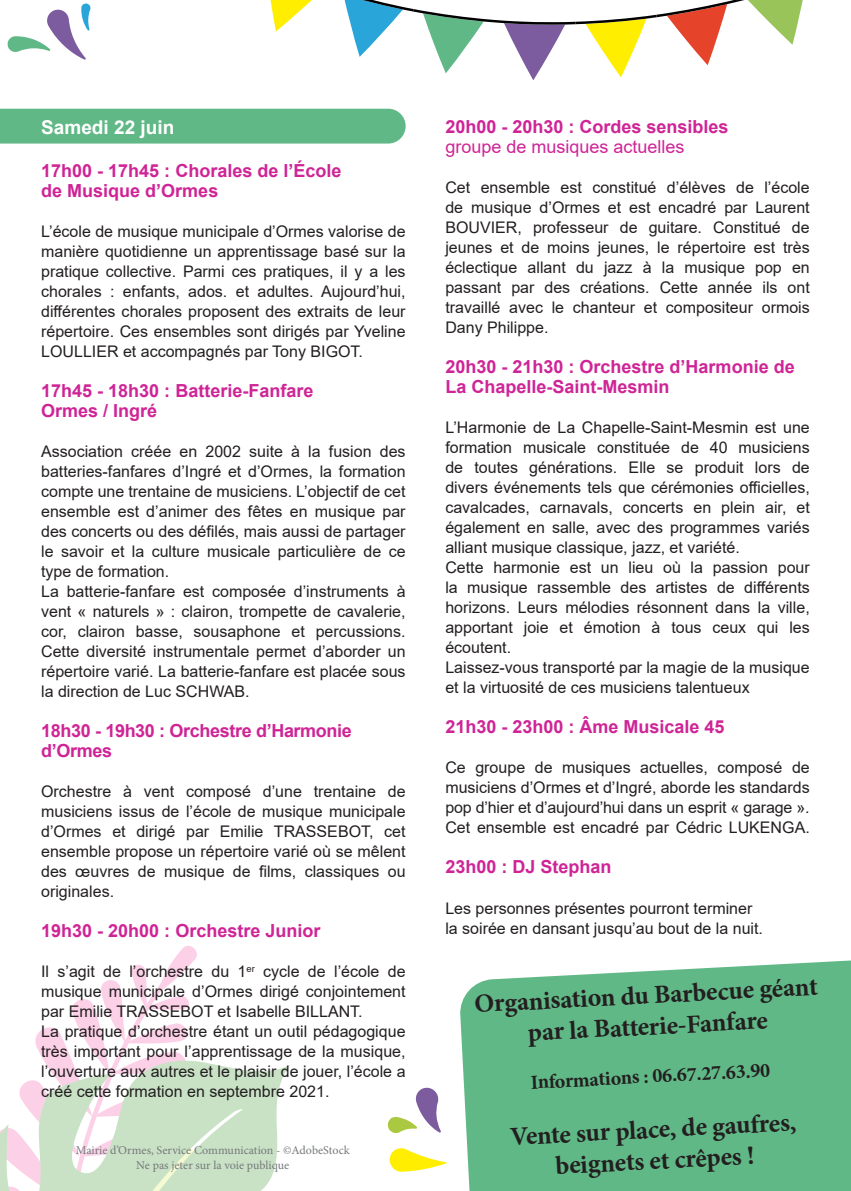
<style>
.page{position:relative;width:851px;height:1191px;background:#fff}
.page>*{position:absolute;margin:0;border:0;box-sizing:border-box;transform-origin:0 0}
.t1{font:700 26px/31.2px "Minion Pro";color:#231f20;text-align:center}
.t2{font:700 20px "Minion Pro";color:#231f20}
.t3{font:700 19px "Arial";color:#fff}
.t4{font:700 18px/20px "Arial";color:#cf2496}
.t5{font:700 18px/20px "Arial";letter-spacing:-.02em;color:#cf2496}
.t6{font:18px "Arial";color:#cf2496}
.t7{font:16px/20px "Arial";color:#231f20;text-align:justify}
.t8{font:12px "Minion Pro";color:#76787b}
</style>
<div class="page">
<svg style="left:0;top:945px;width:290px;height:246px"></svg>
<div style="left:0;top:109px;width:405px;height:35px;background:#60b886"></div>
<div style="left:460px;top:960px;width:390px;height:231px;background:#60b886"></div>
<svg style="left:389px;top:1148px;width:57px;height:24px"></svg>
<svg style="left:387px;top:1087px;width:54px;height:47px"></svg>
<svg style="left:7px;top:3px;width:83px;height:57px"></svg>
<svg style="left:344px;top:0;width:459px;height:80px"></svg>
<svg style="left:270px;top:0;width:42px;height:32px"></svg>
<p class="t3" style="left:41px;top:114px;width:135px">Samedi 22 juin</p>
<p class="t4" style="left:41px;top:161px;width:302px">17h00 - 17h45 : Chorales de l’École</p>
<p class="t4" style="left:41px;top:181px;width:179px">de Musique d’Ormes</p>
<p class="t7" style="left:41px;top:221px;width:366px">L’école de musique municipale d’Ormes valorise de manière quotidienne un apprentissage basé sur la pratique collective. Parmi ces pratiques, il y a les chorales : enfants, ados. et adultes. Aujourd’hui, différentes chorales proposent des extraits de leur répertoire. Ces ensembles sont dirigés par Yveline LOULLIER et accompagnés par Tony BIGOT.</p>
<p class="t4" style="left:41px;top:381px;width:274px">17h45 - 18h30 : Batterie-Fanfare</p>
<p class="t4" style="left:41px;top:401px;width:118px">Ormes / Ingré</p>
<p class="t7" style="left:41px;top:441px;width:366px">Association créée en 2002 suite à la fusion des batteries-fanfares d’Ingré et d’Ormes, la formation compte une trentaine de musiciens. L’objectif de cet ensemble est d’animer des fêtes en musique par des concerts ou des défilés, mais aussi de partager le savoir et la culture musicale particulière de ce type de formation.</p>
<p class="t7" style="left:41px;top:581px;width:366px">La batterie-fanfare est composée d’instruments à vent « naturels » : clairon, trompette de cavalerie, cor, clairon basse, sousaphone et percussions.<br>Cette diversité instrumentale permet d’aborder un répertoire varié. La batterie-fanfare est placée sous la direction de Luc SCHWAB.</p>
<p class="t5" style="left:41px;top:721px;width:312px">18h30 - 19h30 : Orchestre d’Harmonie d’Ormes</p>
<p class="t7" style="left:41px;top:781px;width:366px">Orchestre à vent composé d’une trentaine de musiciens issus de l’école de musique municipale d’Ormes et dirigé par Emilie TRASSEBOT, cet ensemble propose un répertoire varié où se mêlent des œuvres de musique de films, classiques ou originales.</p>
<p class="t4" style="left:41px;top:921px;width:281px">19h30 - 20h00 : Orchestre Junior</p>
<p class="t7" style="left:41px;top:961px;width:366px">Il s’agit de l’orchestre du 1<sup>er</sup> cycle de l’école de musique municipale d’Ormes dirigé conjointement par Emilie TRASSEBOT et Isabelle BILLANT.</p>
<p class="t7" style="left:41px;top:1021px;width:366px">La pratique d’orchestre étant un outil pédagogique très important pour l’apprentissage de la musique, l’ouverture aux autres et le plaisir de jouer, l’école a créé cette formation en septembre 2021.</p>
<p class="t8" style="left:76px;top:1142px;width:275px">Mairie d’Ormes, Service Communication - ©AdobeStock</p>
<p class="t8" style="left:136px;top:1156px;width:154px">Ne pas jeter sur la voie publique</p>
<p class="t4" style="left:445px;top:117px;width:285px">20h00 - 20h30 : Cordes sensibles</p>
<p class="t6" style="left:445px;top:134px;width:241px">groupe de musiques actuelles</p>
<p class="t7" style="left:445px;top:177px;width:366px">Cet ensemble est constitué d’élèves de l’école de musique d’Ormes et est encadré par Laurent BOUVIER, professeur de guitare. Constitué de jeunes et de moins jeunes, le répertoire est très éclectique allant du jazz à la musique pop en passant par des créations. Cette année ils ont travaillé avec le chanteur et compositeur ormois Dany Philippe.</p>
<p class="t4" style="left:445px;top:357px;width:351px">20h30 - 21h30 : Orchestre d’Harmonie de<br>La Chapelle-Saint-Mesmin</p>
<p class="t7" style="left:445px;top:417px;width:366px">L’Harmonie de La Chapelle-Saint-Mesmin est une formation musicale constituée de 40 musiciens de toutes générations. Elle se produit lors de divers événements tels que cérémonies officielles, cavalcades, carnavals, concerts en plein air, et également en salle, avec des programmes variés alliant musique classique, jazz, et variété.</p>
<p class="t7" style="left:445px;top:557px;width:366px">Cette harmonie est un lieu où la passion pour la musique rassemble des artistes de différents horizons. Leurs mélodies résonnent dans la ville, apportant joie et émotion à tous ceux qui les écoutent.</p>
<p class="t7" style="left:445px;top:657px;width:366px">Laissez-vous transporté par la magie de la musique et la virtuosité de ces musiciens talentueux</p>
<p class="t4" style="left:445px;top:717px;width:281px">21h30 - 23h00 : Âme Musicale 45</p>
<p class="t7" style="left:445px;top:757px;width:366px">Ce groupe de musiques actuelles, composé de musiciens d’Ormes et d’Ingré, aborde les standards pop d’hier et d’aujourd’hui dans un esprit « garage ».<br>Cet ensemble est encadré par Cédric LUKENGA.</p>
<p class="t4" style="left:445px;top:857px;width:168px">23h00 : DJ Stephan</p>
<p class="t7" style="left:445px;top:897px;width:308px">Les personnes présentes pourront terminer</p>
<p class="t7" style="left:445px;top:917px;width:319px">la soirée en dansant jusqu’au bout de la nuit.</p>
<p class="t1" style="left:473px;top:988px;width:345px;rotate:-3deg">Organisation du Barbecue géant par la Batterie-Fanfare</p>
<p class="t2" style="left:530px;top:1068px;width:241px;rotate:-3deg">Informations : 06.67.27.63.90</p>
<p class="t1" style="left:509px;top:1121px;width:288px;rotate:-3deg">Vente sur place, de gaufres, beignets et crêpes !</p>
</div>
